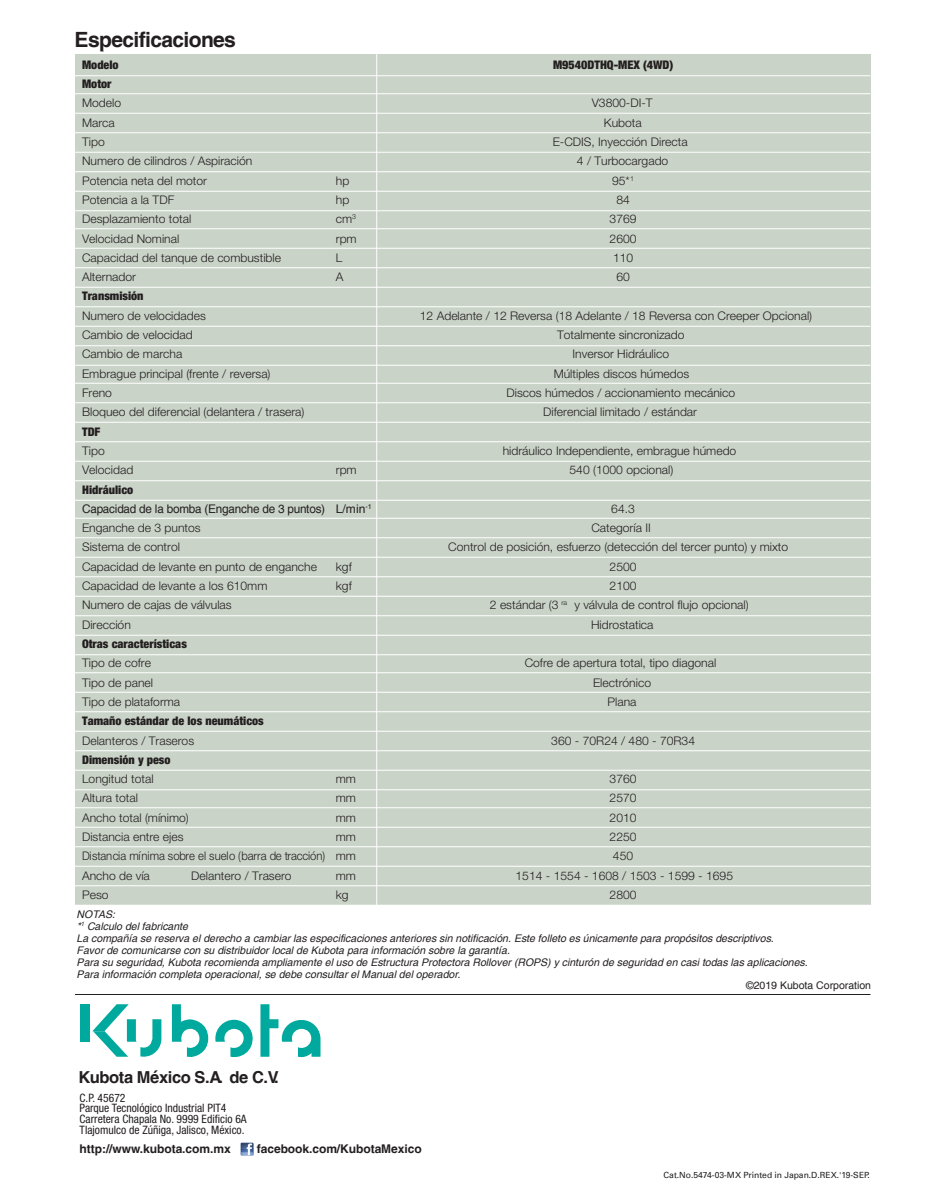
<style>
.page{position:relative;width:927px;height:1191px;background:#fff}
.page>*{position:absolute;margin:0;border:0;box-sizing:border-box;transform-origin:0 0}
.t1{font:700 21px "Helvetica";letter-spacing:-.03em;color:#231f20}
.t2{font:700 20.85px "Helvetica";color:#231f20}
.t3{font:700 16.5px "Helvetica";letter-spacing:-.025em;color:#231f20}
.t4{font:700 12px "Helvetica";letter-spacing:-.005em;color:#231f20}
.t5{font:300 11.85px/19.4px "Helvetica Neue LT Pro";color:#231f20}
.t6{font:900 condensed 11.85px/19.4px "Helvetica Neue LT Std";color:#231f20}
.t7{font:11.85px "Helvetica";letter-spacing:-.02em;color:#231f20}
.t8{font:condensed 11.55px/10.6px "Helvetica Neue LT Std";color:#231f20}
.t9{font:italic 10.5px/12px "Helvetica";color:#231f20}
.t10{font:10.5px "Helvetica";color:#231f20}
.t11{font:8.55px "Univers";color:#231f20}
</style>
<div class="page">
<div style="left:75px;top:55px;width:795px;height:850px;background:#cad3c8"></div>
<hr style="left:72px;top:75px;width:798px;height:1px;background:#fff">
<hr style="left:72px;top:248px;width:798px;height:1px;background:#fff">
<hr style="left:75px;top:113px;width:795px;height:1px;background:#fff">
<hr style="left:75px;top:93px;width:795px;height:1px;background:#fff">
<hr style="left:75px;top:132px;width:795px;height:1px;background:#fff">
<hr style="left:75px;top:152px;width:795px;height:1px;background:#fff">
<hr style="left:75px;top:171px;width:795px;height:1px;background:#fff">
<hr style="left:75px;top:191px;width:795px;height:1px;background:#fff">
<hr style="left:75px;top:210px;width:795px;height:1px;background:#fff">
<hr style="left:75px;top:228px;width:795px;height:1px;background:#fff">
<hr style="left:75px;top:267px;width:795px;height:1px;background:#fff">
<hr style="left:75px;top:287px;width:795px;height:1px;background:#fff">
<hr style="left:75px;top:306px;width:795px;height:1px;background:#fff">
<hr style="left:75px;top:326px;width:795px;height:1px;background:#fff">
<hr style="left:75px;top:345px;width:795px;height:1px;background:#fff">
<hr style="left:75px;top:365px;width:795px;height:1px;background:#fff">
<hr style="left:72px;top:422px;width:798px;height:1px;background:#fff">
<hr style="left:75px;top:383px;width:795px;height:1px;background:#fff">
<hr style="left:75px;top:402px;width:795px;height:1px;background:#fff">
<hr style="left:75px;top:441px;width:795px;height:1px;background:#fff">
<hr style="left:75px;top:480px;width:795px;height:1px;background:#fff">
<hr style="left:75px;top:500px;width:795px;height:1px;background:#fff">
<hr style="left:75px;top:692px;width:795px;height:1px;background:#fff">
<hr style="left:75px;top:750px;width:795px;height:1px;background:#fff">
<hr style="left:75px;top:731px;width:795px;height:1px;background:#fff">
<hr style="left:75px;top:770px;width:795px;height:1px;background:#fff">
<hr style="left:75px;top:789px;width:795px;height:1px;background:#fff">
<hr style="left:75px;top:711px;width:795px;height:1px;background:#fff">
<hr style="left:75px;top:537px;width:797px;height:1px;background:#fff">
<hr style="left:75px;top:557px;width:797px;height:1px;background:#fff">
<hr style="left:75px;top:576px;width:797px;height:1px;background:#fff">
<hr style="left:75px;top:596px;width:797px;height:1px;background:#fff">
<hr style="left:75px;top:615px;width:797px;height:1px;background:#fff">
<hr style="left:75px;top:635px;width:797px;height:1px;background:#fff">
<hr style="left:72px;top:672px;width:800px;height:1px;background:#fff">
<hr style="left:75px;top:827px;width:795px;height:1px;background:#fff">
<hr style="left:75px;top:885px;width:795px;height:1px;background:#fff">
<hr style="left:75px;top:866px;width:795px;height:1px;background:#fff">
<hr style="left:75px;top:846px;width:795px;height:1px;background:#fff">
<hr style="left:72px;top:807px;width:800px;height:1px;background:#fff">
<hr style="left:72px;top:654px;width:798px;height:1px;background:#fff">
<hr style="left:72px;top:518px;width:798px;height:1px;background:#fff">
<hr style="left:72px;top:461px;width:798px;height:1px;background:#fff">
<hr style="left:376px;top:52px;width:1px;height:862px;background:#fff">
<hr style="left:75px;top:994px;width:795px;height:1px;background:#231f20">
<div style="left:80px;top:1004px;width:9px;height:38px;background:#00a99d"></div>
<svg style="left:92px;top:1004px;width:69px;height:53px"></svg>
<svg style="left:172px;top:1004px;width:36px;height:53px"></svg>
<svg style="left:215px;top:1004px;width:105px;height:53px"></svg>
<svg style="left:241px;top:1142px;width:13px;height:13px"></svg>
<h1 class="t1" style="left:75px;top:26px;width:163px">Especificaciones</h1>
<p class="t6" style="left:82px;top:55px;width:38px">Modelo<br>Motor</p>
<p class="t5" style="left:82px;top:93px;width:200px">Modelo<br>Marca<br>Tipo<br>Numero de cilindros / Aspiración<br>Potencia neta del motor<br>Potencia a la TDF<br>Desplazamiento total<br>Velocidad Nominal<br>Capacidad del tanque de combustible<br>Alternador</p>
<p class="t6" style="left:82px;top:286px;width:63px">Transmisión</p>
<p class="t5" style="left:82px;top:306px;width:224px">Numero de velocidades<br>Cambio de velocidad<br>Cambio de marcha<br>Embrague principal (frente / reversa)<br>Freno<br>Bloqueo del diferencial (delantera / trasera)</p>
<p class="t6" style="left:82px;top:422px;width:20px">TDF</p>
<p class="t5" style="left:82px;top:441px;width:53px">Tipo<br>Velocidad</p>
<p class="t6" style="left:82px;top:479px;width:53px">Hidráulico</p>
<p class="t7" style="left:82px;top:502px;width:245px">Capacidad de la bomba (Enganche de 3 puntos)</p>
<p class="t5" style="left:82px;top:518px;width:236px">Enganche de 3 puntos<br>Sistema de control<br>Capacidad de levante en punto de enganche<br>Capacidad de levante a los 610mm<br>Numero de cajas de válvulas<br>Dirección</p>
<p class="t6" style="left:82px;top:634px;width:106px">Otras características</p>
<p class="t5" style="left:82px;top:653px;width:100px">Tipo de cofre<br>Tipo de panel<br>Tipo de plataforma</p>
<p class="t6" style="left:82px;top:711px;width:183px">Tamaño estándar de los neumáticos</p>
<p class="t5" style="left:82px;top:730px;width:114px">Delanteros / Traseros</p>
<p class="t6" style="left:82px;top:750px;width:90px">Dimensión y peso</p>
<p class="t5" style="left:82px;top:769px;width:244px">Longitud total<br>Altura total<br>Ancho total (mínimo)<br>Distancia entre ejes<br>Distancia mínima sobre el suelo (barra de tracción)<br>Ancho de vía</p>
<h2 class="t2" style="left:74px;top:27px;width:174px">Especificaciones</h2>
<p class="t5" style="left:191px;top:866px;width:102px">Delantero / Trasero</p>
<p class="t5" style="left:82px;top:885px;width:28px">Peso</p>
<p class="t5" style="left:336px;top:171px;width:22px">hp hp cm<sup>3 </sup>rpm<br>L<br>A</p>
<p class="t5" style="left:336px;top:460px;width:22px">rpm</p>
<p class="t7" style="left:336px;top:502px;width:37px">L/min<sup>-1</sup></p>
<p class="t5" style="left:336px;top:557px;width:17px">kgf kgf</p>
<p class="t5" style="left:336px;top:769px;width:22px;text-align:justify">mm mm mm mm mm mm kg</p>
<p class="t6" style="left:553px;top:55px;width:122px">M9540DTHQ-MEX (4WD)</p>
<p class="t5" style="left:552px;top:93px;width:136px;text-align:center">V3800-DI-T<br>Kubota<br>E-CDIS, Inyección Directa<br>4 / Turbocargado<br>95*<sup>1<br></sup>84<br>3769<br>2600<br>110<br>60</p>
<p class="t5" style="left:420px;top:306px;width:394px">12 Adelante / 12 Reversa (18 Adelante / 18 Reversa con Creeper Opcional)</p>
<p class="t5" style="left:557px;top:325px;width:129px">Totalmente sincronizado</p>
<p class="t5" style="left:572px;top:344px;width:98px">Inversor Hidráulico</p>
<p class="t5" style="left:553px;top:364px;width:137px">Múltiples discos húmedos</p>
<p class="t5" style="left:506px;top:383px;width:230px">Discos húmedos / accionamiento mecánico</p>
<p class="t5" style="left:543px;top:402px;width:155px">Diferencial limitado / estándar</p>
<p class="t5" style="left:503px;top:441px;width:235px;text-align:center">hidráulico Independiente, embrague húmedo<br>540 (1000 opcional)</p>
<p class="t5" style="left:611px;top:499px;width:25px">64.3</p>
<p class="t5" style="left:591px;top:518px;width:61px">Categoría II</p>
<p class="t5" style="left:448px;top:537px;width:341px">Control de posición, esfuerzo (detección del tercer punto) y mixto</p>
<p class="t5" style="left:609px;top:557px;width:28px">2500</p>
<p class="t5" style="left:609px;top:576px;width:28px">2100</p>
<p class="t5" style="left:490px;top:595px;width:260px">2 estándar (3 <sup>ra</sup> y válvula de control flujo opcional)</p>
<p class="t5" style="left:591px;top:615px;width:64px">Hidrostatica</p>
<p class="t5" style="left:524px;top:653px;width:193px;text-align:center">Cofre de apertura total, tipo diagonal<br>Electrónico<br>Plana</p>
<p class="t5" style="left:551px;top:730px;width:145px">360 - 70R24 / 480 - 70R34</p>
<p class="t5" style="left:515px;top:769px;width:219px;text-align:center">3760<br>2570<br>2010<br>2250<br>450<br>1514 - 1554 - 1608 / 1503 - 1599 - 1695<br>2800</p>
<p class="t9" style="left:77px;top:908px;width:732px">NOTAS:<br>*<sup>1</sup> Calculo del fabricante<br>La compañía se reserva el derecho a cambiar las especificaciones anteriores sin notificación. Este folleto es únicamente para propósitos descriptivos.<br>Favor de comunicarse con su distribuidor local de Kubota para información sobre la garantía.<br>Para su seguridad, Kubota recomienda ampliamente el uso de Estructura Protectora Rollover (ROPS) y cinturón de seguridad en casi todas las aplicaciones.<br>Para información completa operacional, se debe consultar el Manual del operador.</p>
<p class="t10" style="left:746px;top:980px;width:127px">©2019 Kubota Corporation</p>
<h3 class="t3" style="left:78px;top:1067px;width:202px">Kubota México S.A. de C.V.</h3>
<p class="t8" style="left:80px;top:1092px;width:169px">C.P. 45672<br>Parque Tecnológico Industrial PIT4<br>Carretera Chapala No. 9999 Edificio 6A<br>Tlajomulco de Zúñiga, Jalisco, México.</p>
<p class="t4" style="left:80px;top:1141px;width:152px">http://www.kubota.com.mx</p>
<p class="t4" style="left:257px;top:1141px;width:166px">facebook.com/KubotaMexico</p>
<p class="t11" style="left:663px;top:1170px;width:208px">Cat.No.5474-03-MX Printed in Japan.D.REX.'19-SEP.</p>
</div>
